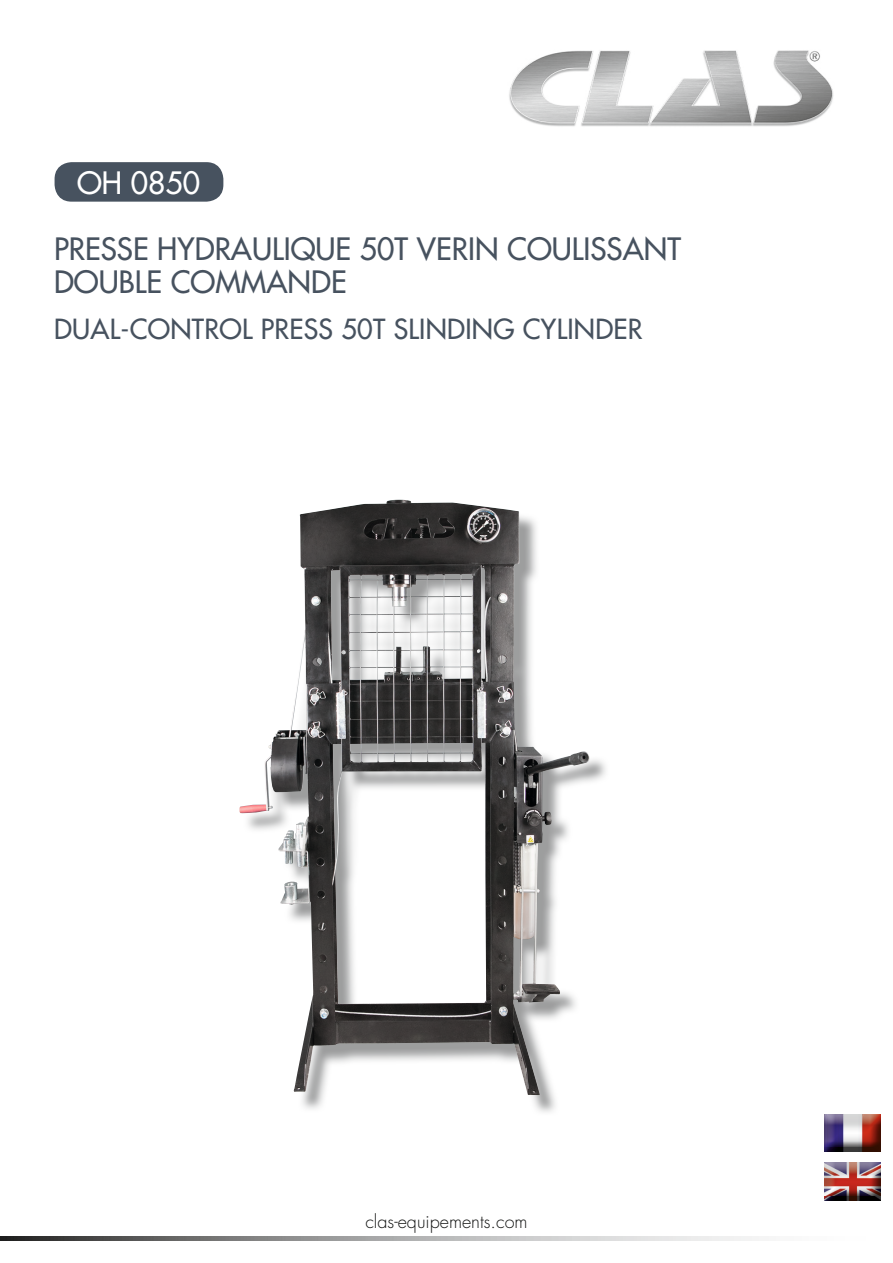
<style>
.page{position:relative;width:893px;height:1263px;background:#fff}
.page>*{position:absolute;margin:0;border:0;box-sizing:border-box;transform-origin:0 0}
.t1{font:500 30px/33px "Futura Std";color:#47525f}
.t2{font:500 30px "Futura Std";color:#fff}
.t3{font:500 27px "Futura Std";letter-spacing:.01em;color:#47525f}
.t4{font:300 18px "Futura Std";color:#131413}
</style>
<div class="page">
<img style="left:509px;top:50px;width:324px;height:77px">
<img style="left:824px;top:1114px;width:57px;height:37px">
<img style="left:824px;top:1163px;width:57px;height:37px">
<img style="left:0;top:1236px;width:759px;height:5px">
<img style="left:302px;top:751px;width:304px;height:361px">
<img style="left:239px;top:500px;width:301px;height:595px">
<div style="left:55px;top:162px;width:168px;height:40px;background:#47525f;border-radius:17px"></div>
<p class="t2" style="left:77px;top:164px;width:125px">OH 0850</p>
<p class="t1" style="left:54px;top:232px;width:628px">PRESSE HYDRAULIQUE 50T VERIN COULISSANT<br>DOUBLE COMMANDE</p>
<p class="t3" style="left:54px;top:312px;width:590px">DUAL-CONTROL PRESS 50T SLINDING CYLINDER</p>
<p class="t4" style="left:365px;top:1210px;width:164px">clas-equipements.com</p>
</div>
